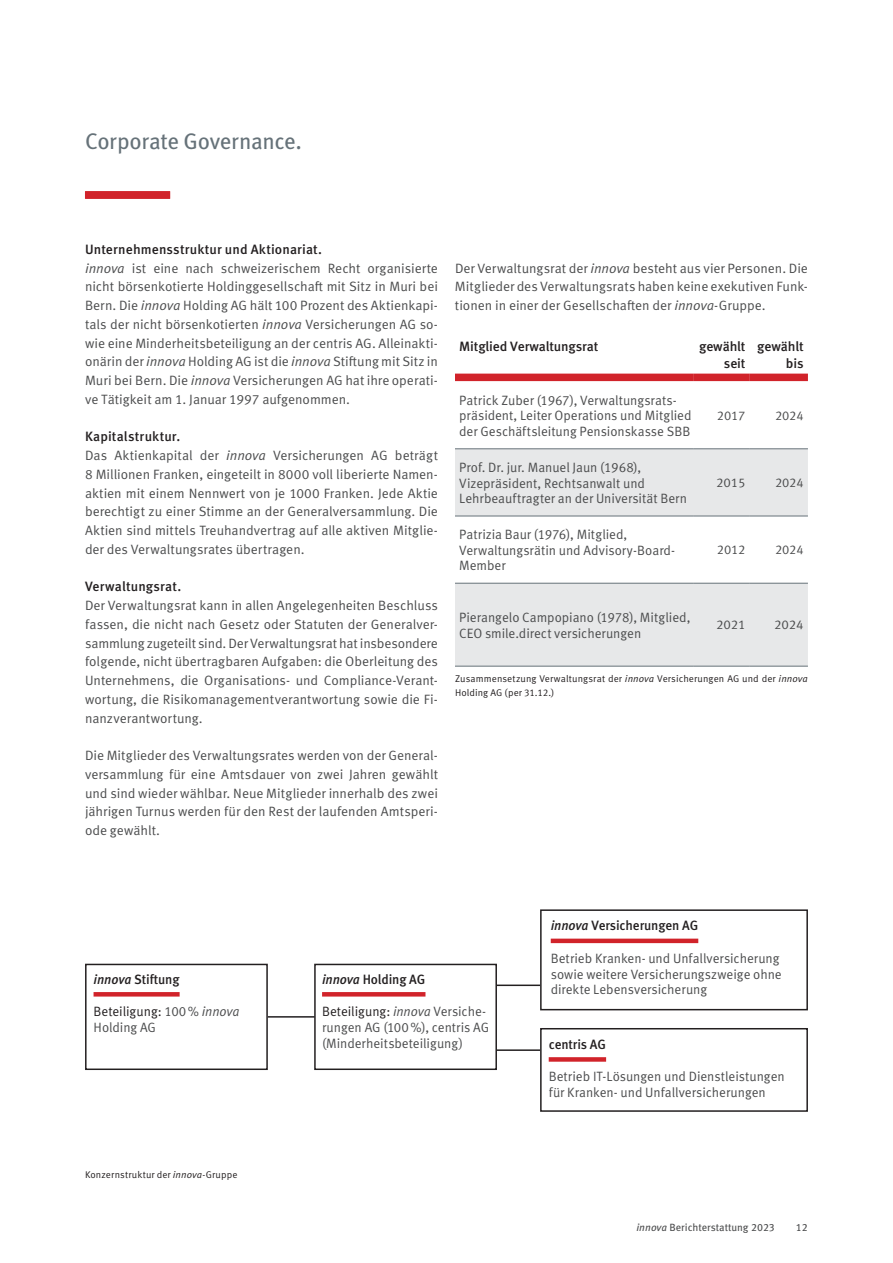
<style>
.page{position:relative;width:893px;height:1263px;background:#fff}
.page>*{position:absolute;margin:0;border:0;box-sizing:border-box;transform-origin:0 0}
.t1{font:22.5px "Meta Pro";letter-spacing:-.02em;color:#667279}
.t2{font:13.5px/18.8px "Meta OT Norm";color:#4b4c4d}
.t3{font:500 13.5px/16.5px "Meta OT";letter-spacing:-.01em;color:#231f20;text-align:right}
.t4{font:500 13.5px "Meta OT";letter-spacing:.01em;color:#231f20}
.t5{font:12.75px "Meta OT Norm";letter-spacing:-.01em;color:#4b4c4d}
.t6{font:10.5px "Meta Pro";color:#4b4c4d}
.t7{font:9.75px/13.5px "Meta OT Norm";letter-spacing:.01em;color:#231f20}
.s1{font-family:"Meta OT Norm Ita"}
.s2{font-style:italic}
.s3{color:#231f20}
</style>
<div class="page">
<hr style="left:268px;top:1016px;width:47px;height:1px;background:#231f20">
<svg style="left:455px;top:449px;width:353px;height:217px;fill:#e7e8e9"></svg>
<hr style="left:455px;top:448px;width:238px;height:1px;background:#667279">
<hr style="left:693px;top:448px;width:57px;height:1px;background:#667279">
<hr style="left:750px;top:448px;width:58px;height:1px;background:#667279">
<hr style="left:455px;top:516px;width:238px;height:1px;background:#667279">
<hr style="left:693px;top:516px;width:57px;height:1px;background:#667279">
<hr style="left:750px;top:516px;width:58px;height:1px;background:#667279">
<hr style="left:455px;top:666px;width:238px;height:1px;background:#667279">
<hr style="left:693px;top:666px;width:57px;height:1px;background:#667279">
<hr style="left:750px;top:666px;width:58px;height:1px;background:#667279">
<div style="left:455px;top:374px;width:238px;height:7px;background:#d1232a"></div>
<div style="left:693px;top:374px;width:57px;height:7px;background:#d1232a"></div>
<div style="left:750px;top:374px;width:58px;height:7px;background:#d1232a"></div>
<hr style="left:455px;top:583px;width:238px;height:1px;background:#667279">
<hr style="left:693px;top:583px;width:57px;height:1px;background:#667279">
<hr style="left:750px;top:583px;width:58px;height:1px;background:#667279">
<div style="left:85px;top:191px;width:85px;height:8px;background:#d1232a"></div>
<svg style="left:322px;top:992px;width:103px;height:4px"></svg>
<hr style="left:551px;top:939px;width:147px;height:4px;background:#d1232a">
<div style="left:549px;top:1057px;width:57px;height:5px;background:#d1232a"></div>
<div style="left:314px;top:964px;width:183px;height:106px;border:2px solid #231f20"></div>
<div style="left:85px;top:964px;width:183px;height:106px;border:2px solid #231f20"></div>
<div style="left:540px;top:909px;width:268px;height:101px;border:2px solid #231f20"></div>
<div style="left:540px;top:1028px;width:268px;height:84px;border:2px solid #231f20"></div>
<svg style="left:94px;top:992px;width:86px;height:4px"></svg>
<hr style="left:496px;top:984px;width:44px;height:2px;background:#231f20">
<hr style="left:496px;top:1049px;width:44px;height:2px;background:#231f20">
<h1 class="t1" style="left:85px;top:124px;width:218px">Corporate Governance.</h1>
<p class="t4" style="left:85px;top:241px;width:238px">Unternehmensstruktur und Aktionariat.</p>
<p class="t2" style="left:85px;top:259px;width:354px;text-align:justify"><span class="s1">innova</span> ist eine nach schweizerischem Recht organisierte nicht börsenkotierte Holdinggesellschaft mit Sitz in Muri bei Bern. Die <span class="s1">innova</span> Holding AG hält 100 Prozent des Aktienkapi&shy;tals der nicht börsenkotierten <span class="s1">innova</span> Versicherungen AG so&shy;wie eine Minderheitsbeteiligung an der centris AG. Alleinakti&shy;onärin der <span class="s1">innova</span> Holding AG ist die <span class="s1">innova</span> Stiftung mit Sitz in Muri bei Bern. Die <span class="s1">innova</span> Versicherungen AG hat ihre operati&shy;ve Tätigkeit am 1. Januar 1997 aufgenommen.</p>
<p class="t4" style="left:85px;top:428px;width:97px">Kapitalstruktur.</p>
<p class="t2" style="left:85px;top:446px;width:354px;text-align:justify">Das Aktienkapital der <span class="s1">innova</span> Versicherungen AG beträgt 8 Millionen Franken, eingeteilt in 8000 voll liberierte Namen&shy;aktien mit einem Nennwert von je 1000 Franken. Jede Aktie berechtigt zu einer Stimme an der Generalversammlung. Die Aktien sind mittels Treuhandvertrag auf alle aktiven Mitglie&shy;der des Verwaltungsrates übertragen.</p>
<p class="t4" style="left:85px;top:578px;width:98px">Verwaltungsrat.</p>
<p class="t2" style="left:85px;top:596px;width:354px;text-align:justify">Der Verwaltungsrat kann in allen Angelegenheiten Beschluss fassen, die nicht nach Gesetz oder Statuten der Generalver&shy;sammlung zugeteilt sind. Der Verwaltungsrat hat insbesondere folgende, nicht übertragbaren Aufgaben: die Oberleitung des Unternehmens, die Organisations- und Compliance-Verant&shy;wortung, die Risikomanagementverantwortung sowie die Fi&shy;nanzverantwortung.</p>
<p class="t2" style="left:85px;top:746px;width:354px;text-align:justify">Die Mitglieder des Verwaltungsrates werden von der General&shy;versammlung für eine Amtsdauer von zwei Jahren gewählt und sind wieder wählbar. Neue Mitglieder innerhalb des zwei jährigen Turnus werden für den Rest der laufenden Amtsperi&shy;ode gewählt.</p>
<p class="t2" style="left:455px;top:259px;width:354px;text-align:justify">Der Verwaltungsrat der <span class="s1">innova</span> besteht aus vier Personen. Die Mitglieder des Verwaltungsrats haben keine exekutiven Funk&shy;tionen in einer der Gesellschaften der <span class="s1">innova</span>-Gruppe.</p>
<p class="t3" style="left:459px;top:338px;width:141px">Mitglied Verwaltungsrat</p>
<p class="t3" style="left:699px;top:338px;width:48px">gewählt seit</p>
<p class="t3" style="left:757px;top:338px;width:48px">gewählt bis</p>
<p class="t2" style="left:459px;top:392px;width:234px;line-height:15.8px">Patrick Zuber (1967), Verwaltungsrats&shy;präsident, Leiter Operations und Mitglied der Geschäftsleitung Pensionskasse SBB</p>
<p class="t5" style="left:717px;top:408px;width:30px">2017</p>
<p class="t5" style="left:775px;top:408px;width:30px">2024</p>
<p class="t2" style="left:459px;top:459px;width:229px;line-height:15.8px">Prof. Dr. jur. Manuel Jaun (1968),<br>Vizepräsident, Rechtsanwalt und<br>Lehrbeauftragter an der Universität Bern</p>
<p class="t2" style="left:459px;top:527px;width:217px;line-height:15.8px">Patrizia Baur (1976), Mitglied,<br>Verwaltungsrätin und Advisory-Board-<br>Member</p>
<p class="t5" style="left:716px;top:475px;width:31px">2015</p>
<p class="t5" style="left:775px;top:475px;width:30px">2024</p>
<p class="t5" style="left:717px;top:542px;width:30px">2012</p>
<p class="t5" style="left:775px;top:542px;width:30px">2024</p>
<p class="t2" style="left:459px;top:609px;width:233px;line-height:15.8px">Pierangelo Campopiano (1978), Mitglied,<br>CEO smile.direct versicherungen</p>
<p class="t5" style="left:716px;top:617px;width:31px">2021</p>
<p class="t5" style="left:774px;top:617px;width:31px">2024</p>
<p class="t7" style="left:455px;top:672px;width:354px">Zusammensetzung Verwaltungsrat der <span class="s1">innova</span> Versicherungen AG und der <span class="s1">innova<br></span>Holding AG (per 31.12.)</p>
<p class="t3" style="left:94px;top:971px;width:87px"><span class="s2">innova</span> Stiftung</p>
<p class="t2" style="left:94px;top:1004px;width:148px;line-height:15.8px"><span class="s3">Beteiligung:</span> 100% <span class="s1">innova<br></span>Holding AG</p>
<p class="t7" style="left:85px;top:1168px;width:154px">Konzernstruktur der <span class="s1">innova</span>-Gruppe</p>
<p class="t3" style="left:322px;top:971px;width:105px"><span class="s2">innova</span> Holding AG</p>
<p class="t2" style="left:322px;top:1004px;width:169px;line-height:15.8px"><span class="s3">Beteiligung:</span> <span class="s1">innova</span> Versiche&shy;rungen AG (100%), centris AG (Minderheitsbeteiligung)</p>
<p class="t3" style="left:551px;top:917px;width:149px"><span class="s2">innova</span> Versicherungen AG</p>
<p class="t2" style="left:551px;top:950px;width:232px;line-height:15.8px">Betrieb Kranken- und Unfallversicherung sowie weitere Versicherungszweige ohne direkte Lebensversicherung</p>
<p class="t3" style="left:549px;top:1036px;width:59px">centris AG</p>
<p class="t2" style="left:549px;top:1069px;width:238px;line-height:15.8px">Betrieb IT-Lösungen und Dienstleistungen für Kranken- und Unfallversicherungen</p>
<p class="t6" style="left:636px;top:1219px;width:140px"><span class="s2">innova</span> Berichterstattung 2023</p>
<p class="t6" style="left:796px;top:1219px;width:13px">12</p>
</div>
